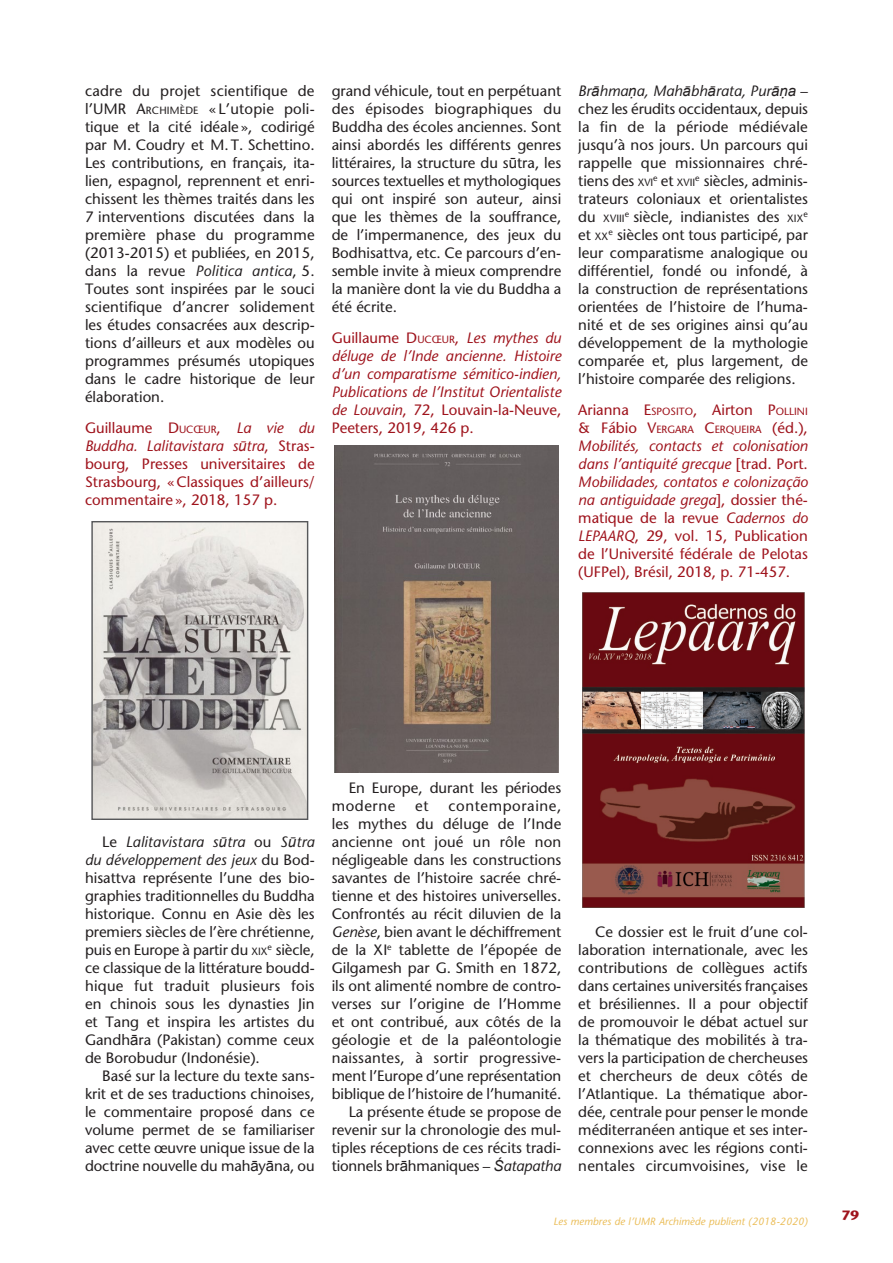
<style>
.page{position:relative;width:893px;height:1263px;background:#fff}
.page>*{position:absolute;margin:0;border:0;box-sizing:border-box;transform-origin:0 0}
.txt_Normal{font:500 15px/18px "Stone Sans Std";color:#231f20;text-align:justify}
.Ouvrage{font:500 15px/18px "Stone Sans Std";color:#9f131c;text-align:justify}
.Ouvrage-2{font:italic 500 15px/18px "Stone Sans Std";color:#9f131c;text-align:justify}
.t1{font:700 13.5px "Stone Sans Std";color:#9f131c}
.t2{font:italic 500 10.5px "Stone Sans Std";letter-spacing:.005em;color:#ebbe5a}
.Ouvrage-3{font:500 10.5px "Stone Sans Std";color:#9f131c}
.txt_Normal-2{font:500 10.5px "Stone Sans Std";color:#231f20}
.txt_Normal-3{font:500 8.7px "Stone Sans Std";color:#231f20}
.s1{font-style:inherit}
.s2{font-size:10.5px}
.s3{font-style:italic}
.s4{font-family:"Arial";font-weight:400;font-style:italic}
.s5{font-family:"Arial";font-weight:400}
.s6{font-style:normal}
.s7{font-style:normal;font-size:10.5px}
.s8{font-size:15px}
</style>
<div class="page">
<img style="left:93px;top:523px;width:213px;height:295px">
<div style="left:91px;top:521px;width:217px;height:299px;border:1px solid #57585a"></div>
<img style="left:335px;top:445px;width:223px;height:327px">
<img style="left:582px;top:593px;width:222px;height:314px">
<p class="txt_Normal" style="left:85px;top:82px;width:231px">cadre du projet scientifique de l’UMR <span class="s1">A</span><span class="s2">RCHIMÈDE</span> « L’utopie poli&shy;tique et la cité idéale», codirigé par M. Coudry et M.T. Schettino.<br>Les contributions, en français, ita&shy;lien, espagnol, reprennent et enri&shy;chissent les thèmes traités dans les 7 interventions discutées dans la première phase du programme (2013-2015) et publiées, en 2015, dans la revue <span class="s3">Politica antica</span>, 5.<br>Toutes sont inspirées par le souci scientifique d’ancrer solidement les études consacrées aux descrip&shy;tions d’ailleurs et aux modèles ou programmes présumés utopiques dans le cadre historique de leur élaboration.</p>
<p class="Ouvrage" style="left:85px;top:419px;width:231px">Guillaume <span class="s1">D</span><span class="s2">UCŒUR</span>, <span class="s3">La vie du Buddha. Lalitavistara s</span><span class="s4">ū</span><span class="s3">tra</span>, Stras&shy;bourg, Presses universitaires de Strasbourg, «Classiques d’ailleurs/ commentaire», 2018, 157 p.</p>
<p class="txt_Normal" style="left:332px;top:82px;width:231px">grand véhicule, tout en perpétuant des épisodes biographiques du Buddha des écoles anciennes. Sont ainsi abordés les différents genres littéraires, la structure du s<span class="s5">ū</span>tra, les sources textuelles et mythologiques qui ont inspiré son auteur, ainsi que les thèmes de la souffrance, de l’impermanence, des jeux du Bodhisattva, etc. Ce parcours d’en&shy;semble invite à mieux comprendre la manière dont la vie du Buddha a été écrite.</p>
<p class="Ouvrage-2" style="left:332px;top:329px;width:231px"><span class="s6">Guillaume</span> <span class="s6">D</span> <span class="s7">UCŒUR</span><span class="s6">,</span> Les mythes du déluge de l’Inde ancienne. Histoire d’un comparatisme sémitico-indien, Publications de l’Institut Orientaliste de Louvain<span class="s6">, 72, Louvain-la-Neuve, Peeters, 2019, 426 p.</span></p>
<p class="txt_Normal" style="left:578px;top:82px;width:231px"><span class="s3">Br</span><span class="s4">ā</span><span class="s3">hma</span><span class="s4">ṇ</span><span class="s3">a, Mah</span><span class="s4">ā</span><span class="s3">bh</span><span class="s4">ā</span><span class="s3">rata, Pur</span><span class="s4">āṇa</span> – chez les érudits occidentaux, depuis la fin de la période médiévale jusqu’à nos jours. Un parcours qui rappelle que missionnaires chré&shy;tiens des <span class="s2">XVI</span></p>
<p class="txt_Normal" style="left:578px;top:172px;width:231px;text-align:right"><sup>e</sup> siècles, adminis-<br>trateurs coloniaux et orientalistes</p>
<p class="txt_Normal-2" style="left:578px;top:212px;width:48px"><span class="s8">du</span> XVIII</p>
<p class="txt_Normal" style="left:625px;top:208px;width:180px"><sup>e</sup> siècle, indianistes des <span class="s2">XIX</span></p>
<p class="txt_Normal-3" style="left:803px;top:209px;width:6px">e</p>
<p class="txt_Normal" style="left:578px;top:226px;width:231px">et <span class="s2">XX</span><sup>e</sup> siècles ont tous participé, par leur comparatisme analogique ou différentiel, fondé ou infondé, à la construction de représentations orientées de l’histoire de l’huma&shy;nité et de ses origines ainsi qu’au développement de la mythologie comparée et, plus largement, de l’histoire comparée des religions.</p>
<p class="Ouvrage" style="left:578px;top:401px;width:231px">Arianna <span class="s1">E</span><span class="s2">SPOSITO</span>, Airton <span class="s1">P</span><span class="s2">OLLINI</span></p>
<p class="Ouvrage-3" style="left:578px;top:423px;width:231px"><span class="s8">&amp; Fábio</span> <span class="s8">V</span>ERGARA <span class="s8">C</span>ERQUEIRA <span class="s8">(éd.),</span></p>
<p class="Ouvrage" style="left:578px;top:437px;width:231px"><span class="s3">Mobilités, contacts et colonisation dans l’antiquité grecque</span> [trad. Port.<br><span class="s3">Mobilidades, contatos e colonização na antiguidade grega</span>], dossier thé&shy;matique de la revue <span class="s3">Cadernos do LEPAARQ</span>, 29, vol. 15, Publication de l’Université fédérale de Pelotas (UFPel), Brésil, 2018, p. 71-457.</p>
<p class="txt_Normal-2" style="left:653px;top:176px;width:44px"><sup>e</sup> <span class="s8">et</span> XVII</p>
<p class="txt_Normal" style="left:85px;top:833px;width:231px;text-indent:17px">Le <span class="s3">Lalitavistara s</span><span class="s4">ū</span><span class="s3">tra</span> ou <span class="s3">S</span><span class="s4">ū</span><span class="s3">tra du développement des jeux</span> du Bod&shy;hisattva représente l’une des bio&shy;graphies traditionnelles du Buddha historique. Connu en Asie dès les premiers siècles de l’ère chrétienne, puis en Europe à partir du <span class="s2">XIX</span><sup>e</sup> siècle, ce classique de la littérature boudd&shy;hique fut traduit plusieurs fois en chinois sous les dynasties Jin et Tang et inspira les artistes du Gandh<span class="s5">ā</span>ra (Pakistan) comme ceux de Borobudur (Indonésie).</p>
<p class="txt_Normal" style="left:85px;top:1067px;width:231px;text-indent:17px">Basé sur la lecture du texte sans&shy;krit et de ses traductions chinoises, le commentaire proposé dans ce volume permet de se familiariser avec cette œuvre unique issue de la doctrine nouvelle du mah<span class="s5">ā</span>y<span class="s5">ā</span>na, ou</p>
<p class="txt_Normal" style="left:332px;top:779px;width:231px;text-indent:17px">En Europe, durant les périodes moderne</p>
<p class="txt_Normal" style="left:332px;top:797px;width:231px;text-indent:117px">contemporaine, les mythes du déluge de l’Inde ancienne ont joué un rôle non négligeable dans les constructions savantes de l’histoire sacrée chré&shy;tienne et des histoires universelles.<br>Confrontés au récit diluvien de la <span class="s3">Genèse</span>, bien avant le déchiffrement de la XI<sup>e</sup> tablette de l’épopée de Gilgamesh par G. Smith en 1872, ils ont alimenté nombre de contro&shy;verses sur l’origine de l’Homme et ont contribué, aux côtés de la géologie et de la paléontologie naissantes, à sortir progressive&shy;ment l’Europe d’une représentation biblique de l’histoire de l’humanité.</p>
<p class="txt_Normal" style="left:332px;top:1103px;width:231px;text-indent:17px">La présente étude se propose de revenir sur la chronologie des mul&shy;tiples réceptions de ces récits tradi&shy;tionnels br<span class="s5">ā</span>hmaniques – <span class="s4">Ś</span><span class="s3">atapatha</span></p>
<p class="txt_Normal" style="left:415px;top:797px;width:15px">et</p>
<p class="txt_Normal" style="left:578px;top:923px;width:231px;text-indent:17px">Ce dossier est le fruit d’une col&shy;laboration internationale, avec les contributions de collègues actifs dans certaines universités françaises et brésiliennes. Il a pour objectif de promouvoir le débat actuel sur la thématique des mobilités à tra&shy;vers la participation de chercheuses et chercheurs de deux côtés de l’Atlantique. La thématique abor&shy;dée, centrale pour penser le monde méditerranéen antique et ses inter&shy;connexions avec les régions conti&shy;nentales circumvoisines, vise le</p>
<p class="t2" style="left:553px;top:1215px;width:256px">Les membres de l’UMR Archimède publient (2018-2020)</p>
<p class="t1" style="left:842px;top:1207px;width:19px">79</p>
</div>
